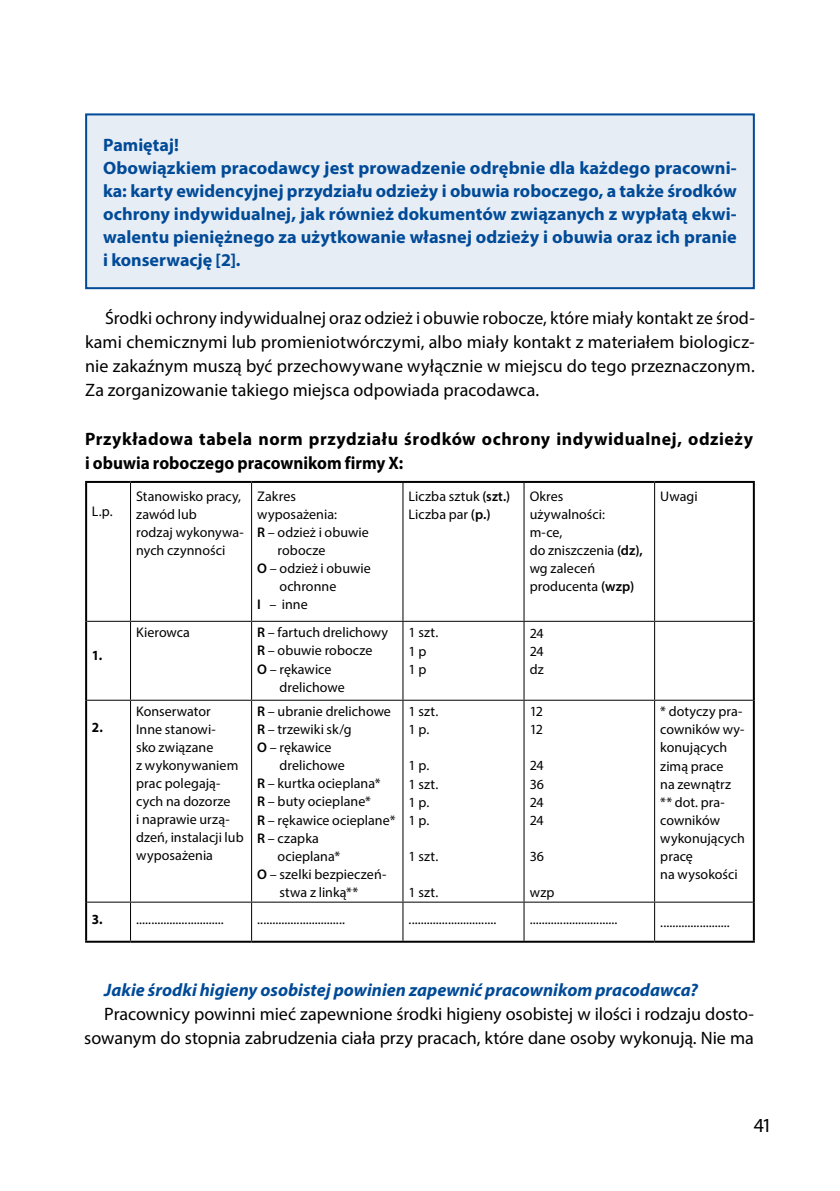
<style>
.page{position:relative;width:840px;height:1191px;background:#fff}
.page>*{position:absolute;margin:0;border:0;box-sizing:border-box;transform-origin:0 0}
.t1{font:20px "Myriad Pro";color:#000}
.t2{font:18px/24px "Myriad Pro";color:#000;text-align:justify}
.t3{font:700 18px/23px "Myriad Pro";color:#004a97}
.t4{font:700 18px/24px "Myriad Pro";letter-spacing:.03em;color:#000}
.t5{font:italic 700 18px "Myriad Pro";color:#004a97}
.t6{font:14px/18px "Myriad Pro";letter-spacing:.005em;color:#000}
.t7{font:700 14px "Myriad Pro";color:#000;scale:.95 1}
.s1{font-weight:600}
.s2{font-weight:700}
</style>
<div class="page">
<div style="left:86px;top:114px;width:667px;height:174px;background:#e6edf5"></div>
<div style="left:85px;top:113px;width:669px;height:176px;border:2px solid #004a97"></div>
<hr style="left:85px;top:481px;width:45px;height:2px;background:#000">
<hr style="left:85px;top:483px;width:2px;height:138px;background:#000">
<hr style="left:130px;top:481px;width:121px;height:2px;background:#000">
<hr style="left:251px;top:481px;width:152px;height:2px;background:#000">
<hr style="left:403px;top:481px;width:120px;height:2px;background:#000">
<hr style="left:523px;top:481px;width:131px;height:2px;background:#000">
<hr style="left:654px;top:481px;width:100px;height:2px;background:#000">
<hr style="left:752px;top:483px;width:2px;height:138px;background:#000">
<hr style="left:85px;top:621px;width:2px;height:79px;background:#000">
<hr style="left:752px;top:621px;width:2px;height:79px;background:#000">
<hr style="left:85px;top:700px;width:2px;height:202px;background:#000">
<hr style="left:752px;top:700px;width:2px;height:202px;background:#000">
<hr style="left:85px;top:902px;width:2px;height:38px;background:#000">
<hr style="left:752px;top:902px;width:2px;height:38px;background:#000">
<hr style="left:85px;top:940px;width:45px;height:2px;background:#000">
<hr style="left:130px;top:940px;width:121px;height:2px;background:#000">
<hr style="left:251px;top:940px;width:152px;height:2px;background:#000">
<hr style="left:403px;top:940px;width:120px;height:2px;background:#000">
<hr style="left:523px;top:940px;width:131px;height:2px;background:#000">
<hr style="left:654px;top:940px;width:100px;height:2px;background:#000">
<hr style="left:130px;top:483px;width:1px;height:138px;background:#000">
<hr style="left:251px;top:483px;width:1px;height:138px;background:#000">
<hr style="left:402px;top:483px;width:1px;height:138px;background:#000">
<hr style="left:523px;top:483px;width:1px;height:138px;background:#000">
<hr style="left:653px;top:483px;width:1px;height:138px;background:#000">
<hr style="left:87px;top:621px;width:43px;height:1px;background:#000">
<hr style="left:130px;top:621px;width:121px;height:1px;background:#000">
<hr style="left:130px;top:622px;width:1px;height:77px;background:#000">
<hr style="left:251px;top:621px;width:152px;height:1px;background:#000">
<hr style="left:251px;top:622px;width:1px;height:77px;background:#000">
<hr style="left:403px;top:621px;width:120px;height:1px;background:#000">
<hr style="left:402px;top:622px;width:1px;height:77px;background:#000">
<hr style="left:523px;top:621px;width:131px;height:1px;background:#000">
<hr style="left:523px;top:622px;width:1px;height:77px;background:#000">
<hr style="left:654px;top:621px;width:98px;height:1px;background:#000">
<hr style="left:653px;top:622px;width:1px;height:77px;background:#000">
<hr style="left:87px;top:699px;width:43px;height:1px;background:#000">
<hr style="left:130px;top:699px;width:121px;height:1px;background:#000">
<hr style="left:130px;top:700px;width:1px;height:201px;background:#000">
<hr style="left:251px;top:699px;width:152px;height:1px;background:#000">
<hr style="left:251px;top:700px;width:1px;height:201px;background:#000">
<hr style="left:403px;top:699px;width:120px;height:1px;background:#000">
<hr style="left:402px;top:700px;width:1px;height:201px;background:#000">
<hr style="left:523px;top:699px;width:131px;height:1px;background:#000">
<hr style="left:523px;top:700px;width:1px;height:201px;background:#000">
<hr style="left:654px;top:699px;width:98px;height:1px;background:#000">
<hr style="left:653px;top:700px;width:1px;height:201px;background:#000">
<hr style="left:87px;top:901px;width:43px;height:1px;background:#000">
<hr style="left:130px;top:901px;width:121px;height:1px;background:#000">
<hr style="left:130px;top:902px;width:1px;height:38px;background:#000">
<hr style="left:251px;top:901px;width:152px;height:1px;background:#000">
<hr style="left:251px;top:902px;width:1px;height:38px;background:#000">
<hr style="left:403px;top:901px;width:120px;height:1px;background:#000">
<hr style="left:402px;top:902px;width:1px;height:38px;background:#000">
<hr style="left:523px;top:901px;width:131px;height:1px;background:#000">
<hr style="left:523px;top:902px;width:1px;height:38px;background:#000">
<hr style="left:654px;top:901px;width:98px;height:1px;background:#000">
<hr style="left:653px;top:902px;width:1px;height:38px;background:#000">
<p class="t3" style="left:103px;top:132px;width:634px">Pamiętaj!<br>Obowiązkiem pracodawcy jest prowadzenie odrębnie dla każdego pracowni&shy;ka: karty ewidencyjnej przydziału odzieży i obuwia roboczego, a także środków ochrony indywidualnej, jak również dokumentów związanych z wypłatą ekwi&shy;walentu pieniężnego za użytkowanie własnej odzieży i obuwia oraz ich pranie i konserwację [2].</p>
<p class="t2" style="left:85px;top:305px;width:670px;text-indent:20px">Środki ochrony indywidualnej oraz odzież i obuwie robocze, które miały kontakt ze środ&shy;kami chemicznymi lub promieniotwórczymi, albo miały kontakt z materiałem biologicz&shy;nie zakaźnym muszą być przechowywane wyłącznie w miejscu do tego przeznaczonym.<br>Za zorganizowanie takiego miejsca odpowiada pracodawca.</p>
<p class="t4" style="left:85px;top:426px;width:669px">Przykładowa tabela norm przydziału środków ochrony indywidualnej, odzieży i obuwia roboczego pracownikom firmy X:</p>
<p class="t6" style="left:92px;top:502px;width:22px">L.p.</p>
<p class="t7" style="left:92px;top:646px;width:12px">1.</p>
<p class="t7" style="left:92px;top:718px;width:13px">2.</p>
<p class="t6" style="left:136px;top:487px;width:109px">Stanowisko pracy, zawód lub<br>rodzaj wykonywa&shy;nych czynności</p>
<p class="t6" style="left:257px;top:487px;width:40px">Zakres</p>
<p class="t6" style="left:257px;top:505px;width:81px">wyposażenia:</p>
<p class="t6" style="left:257px;top:523px;width:113px"><span class="s1">R</span> – odzież i obuwie</p>
<p class="t6" style="left:277px;top:541px;width:49px">robocze</p>
<p class="t6" style="left:257px;top:559px;width:115px"><span class="s1">O</span> – odzież i obuwie</p>
<p class="t6" style="left:279px;top:577px;width:58px">ochronne</p>
<p class="t6" style="left:257px;top:595px;width:52px"><span class="s1">I</span> – inne</p>
<p class="t6" style="left:136px;top:623px;width:55px">Kierowca</p>
<p class="t6" style="left:257px;top:623px;width:132px"><span class="s1">R</span> – fartuch drelichowy</p>
<p class="t6" style="left:257px;top:641px;width:117px"><span class="s1">R</span> – obuwie robocze</p>
<p class="t6" style="left:257px;top:659px;width:76px"><span class="s1">O</span> – rękawice</p>
<p class="t6" style="left:279px;top:677px;width:67px">drelichowe</p>
<p class="t6" style="left:136px;top:702px;width:109px">Konserwator<br>Inne stanowi-<br>sko związane<br>z wykonywaniem prac polegają&shy;cych na dozorze<br>i naprawie urzą&shy;dzeń, instalacji lub wyposażenia</p>
<p class="t6" style="left:257px;top:702px;width:135px"><span class="s1">R</span> – ubranie drelichowe</p>
<p class="t6" style="left:257px;top:720px;width:96px"><span class="s1">R</span> – trzewiki sk/g</p>
<p class="t6" style="left:257px;top:738px;width:76px"><span class="s1">O</span> – rękawice</p>
<p class="t6" style="left:279px;top:756px;width:67px">drelichowe</p>
<p class="t6" style="left:257px;top:774px;width:125px"><span class="s1">R</span> – kurtka ocieplana*</p>
<p class="t6" style="left:257px;top:792px;width:115px"><span class="s1">R</span> – buty ocieplane*</p>
<p class="t6" style="left:257px;top:810px;width:140px"><span class="s1">R</span> – rękawice ocieplane*</p>
<p class="t6" style="left:257px;top:828px;width:63px"><span class="s1">R</span> – czapka</p>
<p class="t6" style="left:277px;top:846px;width:64px">ocieplana*</p>
<p class="t6" style="left:257px;top:864px;width:130px"><span class="s1">O</span> – szelki bezpieczeń-</p>
<p class="t6" style="left:279px;top:882px;width:80px">stwa z linką**</p>
<p class="t6" style="left:408px;top:487px;width:103px">Liczba sztuk <span class="s1">(szt.)<br></span>Liczba par <span class="s1">(p.)</span></p>
<p class="t6" style="left:529px;top:487px;width:114px">Okres<br>używalności:<br>m-ce,<br>do zniszczenia <span class="s1">(dz), </span>wg zaleceń producenta <span class="s1">(wzp)</span></p>
<p class="t6" style="left:660px;top:487px;width:39px">Uwagi</p>
<p class="t6" style="left:408px;top:623px;width:31px">1 szt.<br>1 p<br>1 p</p>
<p class="t6" style="left:529px;top:623px;width:16px;text-align:justify">24<br>24 dz</p>
<p class="t6" style="left:408px;top:702px;width:31px">1 szt.<br>1 p.</p>
<p class="t6" style="left:408px;top:756px;width:31px">1 p.<br>1 szt.<br>1 p.<br>1 p.</p>
<p class="t6" style="left:408px;top:846px;width:31px">1 szt.</p>
<p class="t6" style="left:408px;top:882px;width:31px">1 szt.</p>
<p class="t6" style="left:529px;top:702px;width:15px">12<br>12</p>
<p class="t6" style="left:529px;top:756px;width:16px;text-align:justify">24<br>36<br>24<br>24</p>
<p class="t6" style="left:529px;top:846px;width:16px">36</p>
<p class="t6" style="left:529px;top:882px;width:26px">wzp</p>
<p class="t6" style="left:660px;top:702px;width:86px">* dotyczy pra&shy;cowników wy&shy;konujących zimą prace<br>na zewnątrz ** dot. pra&shy;cowników wykonujących pracę<br>na wysokości</p>
<p class="t6" style="left:92px;top:910px;width:133px"><span class="s2">3.</span> .............................</p>
<p class="t6" style="left:257px;top:910px;width:89px">.............................</p>
<p class="t6" style="left:408px;top:910px;width:89px">.............................</p>
<p class="t6" style="left:529px;top:910px;width:89px">.............................</p>
<p class="t6" style="left:660px;top:913px;width:71px">.......................</p>
<p class="t5" style="left:104px;top:978px;width:595px">Jakie środki higieny osobistej powinien zapewnić pracownikom pracodawca?</p>
<p class="t2" style="left:104px;top:1001px;width:650px">Pracownicy powinni mieć zapewnione środki higieny osobistej w ilości i rodzaju dosto-</p>
<p class="t2" style="left:84px;top:1025px;width:670px">sowanym do stopnia zabrudzenia ciała przy pracach, które dane osoby wykonują. Nie ma</p>
<p class="t1" style="left:753px;top:1112px;width:20px">41</p>
</div>
